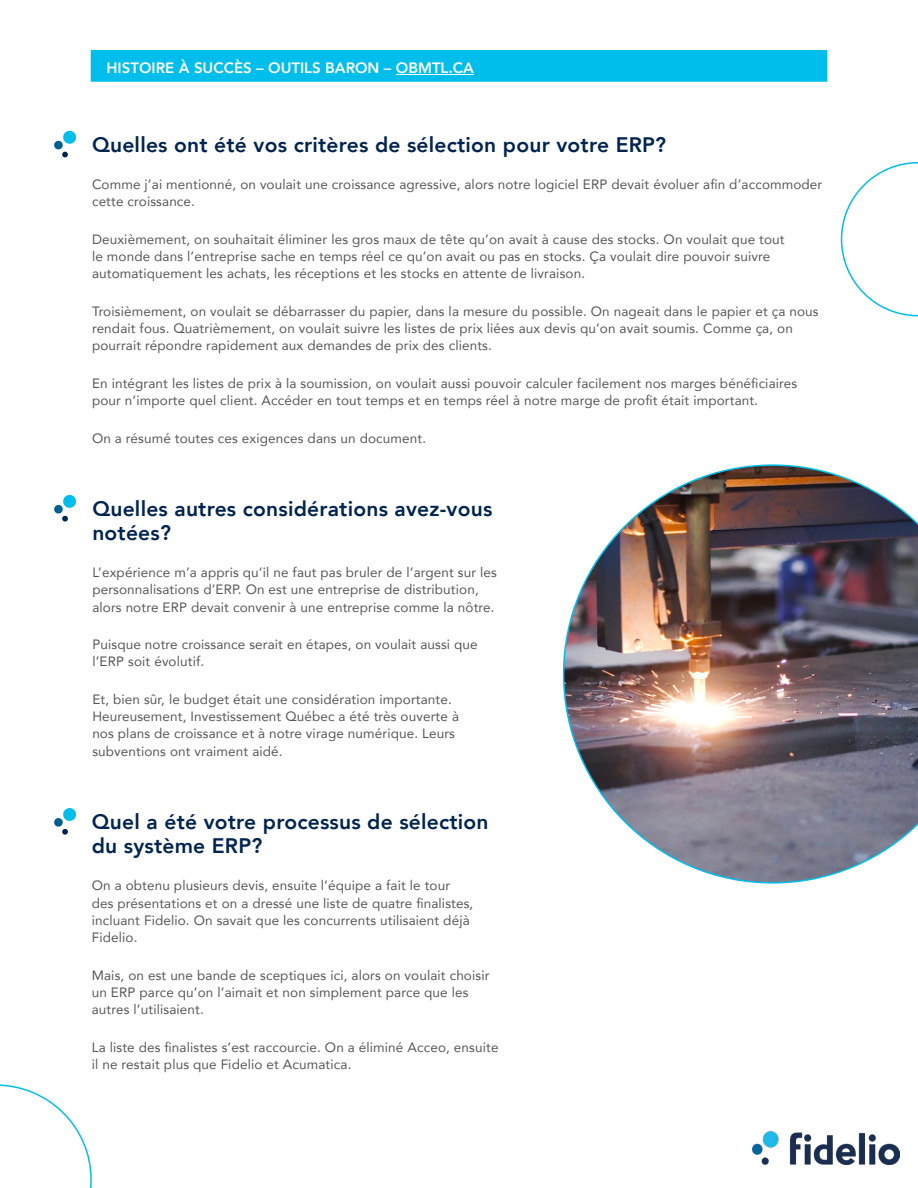
<style>
.page{position:relative;width:918px;height:1188px;background:#fff}
.page>*{position:absolute;margin:0;border:0;box-sizing:border-box;transform-origin:0 0}
.t1{font:800 21px/24px "Avenir";letter-spacing:.01em;color:#002450}
.t2{font:800 15px "Avenir";color:#fff}
.t3{font:13.5px/17.2px "Avenir";letter-spacing:.01em;color:#575756}
</style>
<div class="page">
<svg style="left:841px;top:162px;width:77px;height:154px"></svg>
<svg style="left:0;top:1084px;width:92px;height:104px"></svg>
<img style="left:753px;top:1132px;width:147px;height:32px">
<svg style="left:54px;top:131px;width:22px;height:27px"></svg>
<svg style="left:54px;top:495px;width:22px;height:27px"></svg>
<svg style="left:54px;top:808px;width:22px;height:27px"></svg>
<img style="left:563px;top:464px;width:355px;height:420px">
<div style="left:90px;top:50px;width:738px;height:32px;background:#00beeb"></div>
<hr style="left:396px;top:74px;width:78px;height:1px;background:#fff">
<p class="t2" style="left:107px;top:56px;width:369px">HISTOIRE À SUCCÈS – OUTILS BARON – OBMTL.CA</p>
<h1 class="t1" style="left:92px;top:132px;width:576px">Quelles ont été vos critères de sélection pour votre ERP?</h1>
<p class="t3" style="left:92px;top:175px;width:732px">Comme j’ai mentionné, on voulait une croissance agressive, alors notre logiciel ERP devait évoluer afin d’accommoder cette croissance.</p>
<p class="t3" style="left:92px;top:230px;width:694px">Deuxièmement, on souhaitait éliminer les gros maux de tête qu’on avait à cause des stocks. On voulait que tout le monde dans l’entreprise sache en temps réel ce qu’on avait ou pas en stocks. Ça voulait dire pouvoir suivre automatiquement les achats, les réceptions et les stocks en attente de livraison.</p>
<p class="t3" style="left:92px;top:302px;width:728px">Troisièmement, on voulait se débarrasser du papier, dans la mesure du possible. On nageait dans le papier et ça nous rendait fous. Quatrièmement, on voulait suivre les listes de prix liées aux devis qu’on avait soumis. Comme ça, on pourrait répondre rapidement aux demandes de prix des clients.</p>
<p class="t3" style="left:92px;top:374px;width:707px">En intégrant les listes de prix à la soumission, on voulait aussi pouvoir calculer facilement nos marges bénéficiaires pour n’importe quel client. Accéder en tout temps et en temps réel à notre marge de profit était important.</p>
<p class="t3" style="left:92px;top:429px;width:336px">On a résumé toutes ces exigences dans un document.</p>
<h1 class="t1" style="left:92px;top:496px;width:402px">Quelles autres considérations avez-vous notées?</h1>
<p class="t3" style="left:92px;top:564px;width:406px">L’expérience m’a appris qu’il ne faut pas bruler de l’argent sur les personnalisations d’ERP. On est une entreprise de distribution, alors notre ERP devait convenir à une entreprise comme la nôtre.</p>
<p class="t3" style="left:92px;top:636px;width:387px">Puisque notre croissance serait en étapes, on voulait aussi que l’ERP soit évolutif.</p>
<p class="t3" style="left:92px;top:690px;width:368px">Et, bien sûr, le budget était une considération importante.<br>Heureusement, Investissement Québec a été très ouverte à nos plans de croissance et à notre virage numérique. Leurs subventions ont vraiment aidé.</p>
<h1 class="t1" style="left:92px;top:810px;width:398px">Quel a été votre processus de sélection du système ERP?</h1>
<p class="t3" style="left:92px;top:877px;width:383px">On a obtenu plusieurs devis, ensuite l’équipe a fait le tour des présentations et on a dressé une liste de quatre finalistes, incluant Fidelio. On savait que les concurrents utilisaient déjà Fidelio.</p>
<p class="t3" style="left:92px;top:966px;width:399px">Mais, on est une bande de sceptiques ici, alors on voulait choisir un ERP parce qu’on l’aimait et non simplement parce que les autres l’utilisaient.</p>
<p class="t3" style="left:92px;top:1038px;width:408px">La liste des finalistes s’est raccourcie. On a éliminé Acceo, ensuite il ne restait plus que Fidelio et Acumatica.</p>
</div>
